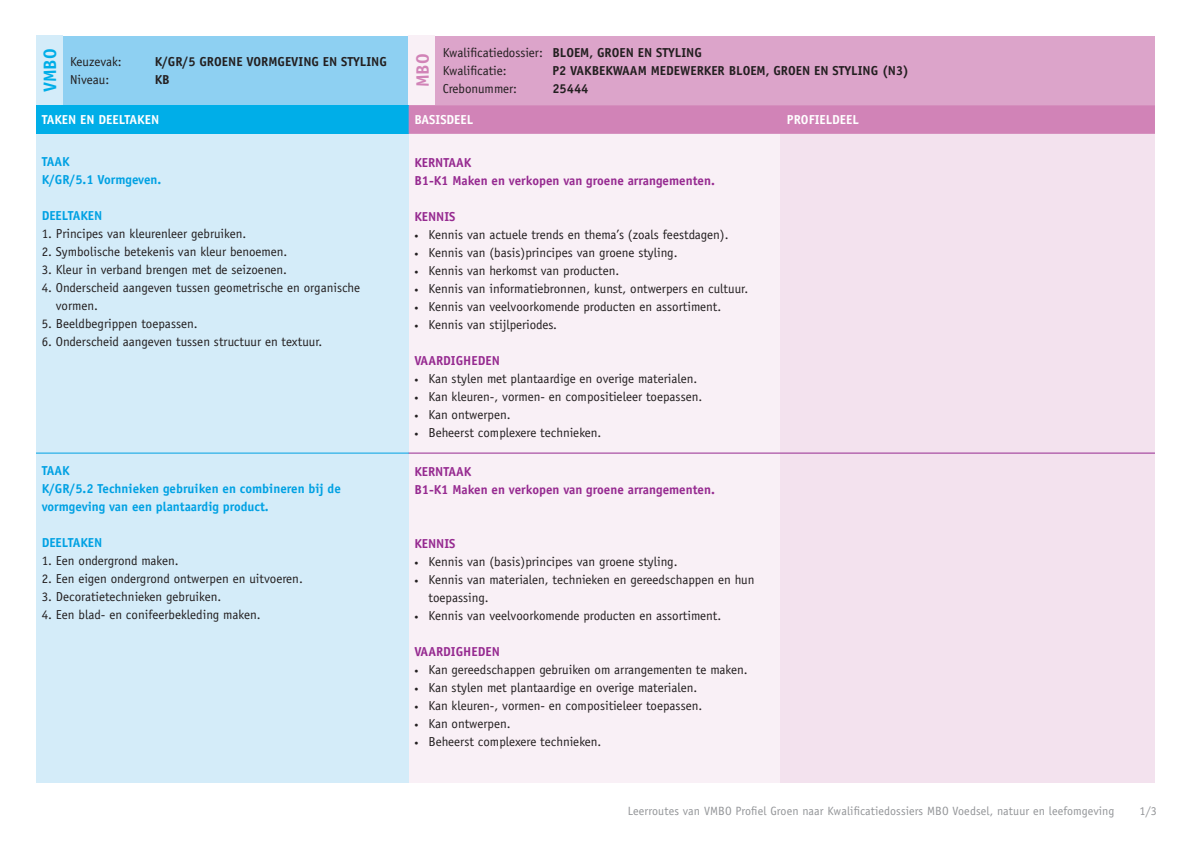
<style>
.page{position:relative;width:1191px;height:842px;background:#fff}
.page>*{position:absolute;margin:0;border:0;box-sizing:border-box;transform-origin:0 0}
.t1{font:700 18px "Officina Sans Std";color:#00aee8}
.t2{font:700 18px "Officina Sans Std";color:#d183b7}
.t3{font:13px/18px "Officina Sans Std";color:#231f20}
.t4{font:700 13px/18px "Officina Sans Std";color:#962a90}
.t5{font:700 13px/18px "Officina Sans Std";color:#00a1e3}
.t6{font:700 13px "Officina Sans Std";color:#231f20}
.t7{font:700 13px "Officina Sans Std";color:#fff}
.t8{font:12px "Officina Sans Std";letter-spacing:.01em;color:#939598}
.s1{font-weight:700}
.s2{font-size:8px}
</style>
<div class="page">
<div style="left:408px;top:63px;width:372px;height:719px;background:#f9f0f6"></div>
<div style="left:780px;top:63px;width:375px;height:719px;background:#f3e2ee"></div>
<div style="left:36px;top:56px;width:372px;height:726px;background:#d4ecf9"></div>
<div style="left:36px;top:36px;width:373px;height:69px;background:#8ed0f2"></div>
<div style="left:409px;top:36px;width:746px;height:69px;background:#dca4ca"></div>
<div style="left:36px;top:105px;width:373px;height:29px;background:#00aee8"></div>
<div style="left:409px;top:105px;width:746px;height:29px;background:#d183b7"></div>
<div style="left:408px;top:36px;width:27px;height:69px;background:#f9f0f6"></div>
<div style="left:36px;top:36px;width:27px;height:69px;background:#d4ecf9"></div>
<hr style="left:36px;top:453px;width:373px;height:1px;background:#00a1e3">
<hr style="left:409px;top:453px;width:746px;height:1px;background:#962a90">
<h1 class="t1" style="left:39px;top:92px;width:45px;rotate:-90deg">VMBO</h1>
<h1 class="t2" style="left:411px;top:87px;width:35px;rotate:-90deg">MBO</h1>
<p class="t3" style="left:70px;top:53px;width:53px">Keuzevak:</p>
<p class="t6" style="left:155px;top:54px;width:234px">K/GR/5 GROENE VORMGEVING EN STYLING</p>
<p class="t3" style="left:70px;top:71px;width:41px">Niveau:</p>
<p class="t6" style="left:155px;top:72px;width:16px">KB</p>
<p class="t3" style="left:443px;top:44px;width:261px">Kwalificatiedossier: <span class="s1">BLOEM, GROEN EN STYLING<br></span>Kwalificatie:</p>
<p class="t6" style="left:552px;top:63px;width:358px">P2 VAKBEKWAAM MEDEWERKER BLOEM, GROEN EN STYLING (N3)</p>
<p class="t3" style="left:443px;top:80px;width:76px">Crebonummer:</p>
<p class="t6" style="left:552px;top:81px;width:38px">25444</p>
<p class="t7" style="left:42px;top:112px;width:119px">TAKEN EN DEELTAKEN</p>
<p class="t7" style="left:414px;top:112px;width:60px">BASISDEEL</p>
<p class="t7" style="left:787px;top:112px;width:73px">PROFIELDEEL</p>
<p class="t5" style="left:42px;top:153px;width:121px">TAAK<br>K/GR/5.1 Vormgeven.</p>
<p class="t5" style="left:42px;top:207px;width:62px">DEELTAKEN</p>
<p class="t3" style="left:42px;top:225px;width:206px">1. Principes van kleurenleer gebruiken.</p>
<p class="t3" style="left:42px;top:243px;width:247px">2. Symbolische betekenis van kleur benoemen.</p>
<p class="t3" style="left:42px;top:261px;width:247px">3. Kleur in verband brengen met de seizoenen.</p>
<p class="t3" style="left:56px;top:279px;width:306px;text-indent:-14px">4. Onderscheid aangeven tussen geometrische en organische vormen.</p>
<p class="t3" style="left:42px;top:315px;width:158px">5. Beeldbegrippen toepassen.</p>
<p class="t3" style="left:42px;top:333px;width:282px">6. Onderscheid aangeven tussen structuur en textuur.</p>
<p class="t4" style="left:414px;top:153px;width:302px">KERNTAAK<br>B1-K1 Maken en verkopen van groene arrangementen.</p>
<p class="t4" style="left:414px;top:207px;width:43px">KENNIS</p>
<p class="t3" style="left:414px;top:226px;width:316px"><span class="s2">•</span> Kennis van actuele trends en thema’s (zoals feestdagen).</p>
<p class="t3" style="left:414px;top:244px;width:265px"><span class="s2">•</span> Kennis van (basis)principes van groene styling.</p>
<p class="t3" style="left:414px;top:262px;width:206px"><span class="s2">•</span> Kennis van herkomst van producten.</p>
<p class="t3" style="left:414px;top:280px;width:335px"><span class="s2">•</span> Kennis van informatiebronnen, kunst, ontwerpers en cultuur.</p>
<p class="t3" style="left:414px;top:298px;width:308px"><span class="s2">•</span> Kennis van veelvoorkomende producten en assortiment.</p>
<p class="t3" style="left:414px;top:316px;width:144px"><span class="s2">•</span> Kennis van stijlperiodes.</p>
<p class="t4" style="left:414px;top:351px;width:87px">VAARDIGHEDEN</p>
<p class="t3" style="left:414px;top:370px;width:284px"><span class="s2">•</span> Kan stylen met plantaardige en overige materialen.</p>
<p class="t3" style="left:414px;top:388px;width:289px"><span class="s2">•</span> Kan kleuren-, vormen- en compositieleer toepassen.</p>
<p class="t3" style="left:414px;top:406px;width:98px"><span class="s2">•</span> Kan ontwerpen.</p>
<p class="t3" style="left:414px;top:424px;width:189px"><span class="s2">•</span> Beheerst complexere technieken.</p>
<p class="t5" style="left:42px;top:461px;width:301px">TAAK<br>K/GR/5.2 Technieken gebruiken en combineren bij de vormgeving van een plantaardig product.</p>
<p class="t5" style="left:42px;top:533px;width:62px">DEELTAKEN</p>
<p class="t3" style="left:42px;top:552px;width:139px">1. Een ondergrond maken.</p>
<p class="t3" style="left:42px;top:570px;width:263px">2. Een eigen ondergrond ontwerpen en uitvoeren.</p>
<p class="t3" style="left:42px;top:588px;width:181px">3. Decoratietechnieken gebruiken.</p>
<p class="t3" style="left:42px;top:606px;width:220px">4. Een blad- en conifeerbekleding maken.</p>
<p class="t4" style="left:414px;top:462px;width:302px">KERNTAAK<br>B1-K1 Maken en verkopen van groene arrangementen.</p>
<p class="t4" style="left:414px;top:534px;width:43px">KENNIS</p>
<p class="t3" style="left:414px;top:552px;width:265px"><span class="s2">•</span> Kennis van (basis)principes van groene styling.</p>
<p class="t3" style="left:428px;top:570px;width:327px;text-indent:-14px"><span class="s2">•</span> Kennis van materialen, technieken en gereedschappen en hun toepassing.</p>
<p class="t3" style="left:414px;top:606px;width:308px"><span class="s2">•</span> Kennis van veelvoorkomende producten en assortiment.</p>
<p class="t4" style="left:414px;top:642px;width:87px">VAARDIGHEDEN</p>
<p class="t3" style="left:414px;top:660px;width:335px"><span class="s2">•</span> Kan gereedschappen gebruiken om arrangementen te maken.</p>
<p class="t3" style="left:414px;top:678px;width:284px"><span class="s2">•</span> Kan stylen met plantaardige en overige materialen.</p>
<p class="t3" style="left:414px;top:696px;width:289px"><span class="s2">•</span> Kan kleuren-, vormen- en compositieleer toepassen.</p>
<p class="t3" style="left:414px;top:714px;width:98px"><span class="s2">•</span> Kan ontwerpen.</p>
<p class="t3" style="left:414px;top:732px;width:189px"><span class="s2">•</span> Beheerst complexere technieken.</p>
<p class="t8" style="left:627px;top:804px;width:488px">Leerroutes van VMBO Profiel Groen naar Kwalificatiedossiers MBO Voedsel, natuur en leefomgeving</p>
<p class="t8" style="left:1139px;top:804px;width:19px">1/3</p>
</div>
